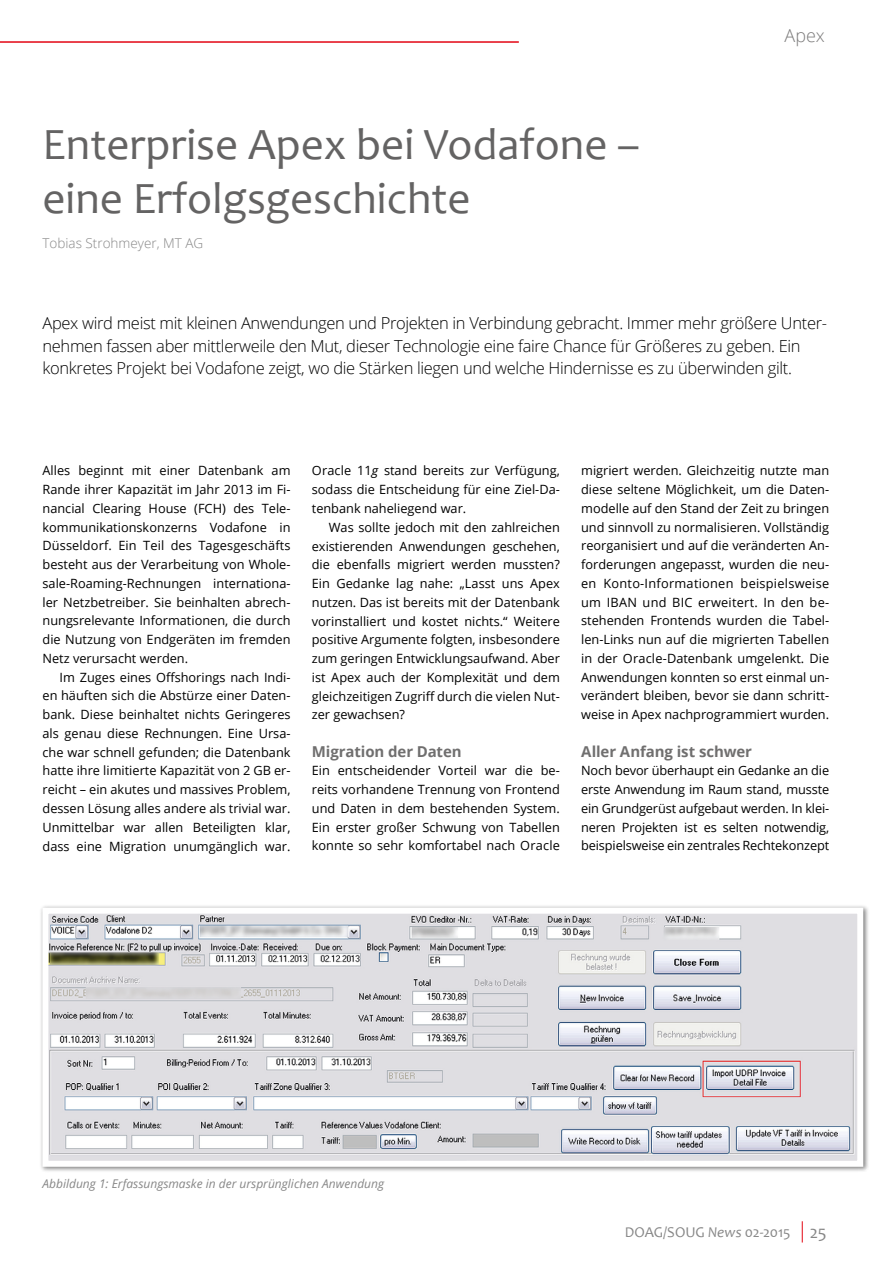
<style>
.page{position:relative;width:893px;height:1263px;background:#fff}
.page>*{position:absolute;margin:0;border:0;box-sizing:border-box;transform-origin:0 0}
.t1{font:45px/54px "Candara";color:#646363}
.t2{font:300 18px "Open Sans";color:#7c7b7b}
.t3{font:300 16.5px/22.5px "Open Sans";letter-spacing:-.02em;color:#000}
.t4{font:700 15px "Open Sans";letter-spacing:-.005em;color:#706f6f}
.t5{font:15px "Candara";letter-spacing:-.005em;color:#878787}
.t6{font:300 13.5px "Open Sans";color:#878787}
.t7{font:12.75px/18.8px "Open Sans";color:#000;text-align:justify}
.t8{font:italic 12px "Open Sans";color:#878787}
.s1{font-style:italic}
.s2{font-size:18px}
</style>
<div class="page">
<svg style="left:802px;top:1221px;width:1px;height:21px"></svg>
<hr style="left:0;top:42px;width:519px;height:1px;background:#e30613">
<svg style="left:41px;top:906px;width:825px;height:264px"></svg>
<h1 class="t1" style="left:43px;top:117px;width:599px">Enterprise Apex bei Vodafone – eine Erfolgsgeschichte</h1>
<p class="t6" style="left:43px;top:234px;width:162px">Tobias Strohmeyer, MT AG</p>
<h2 class="t2" style="left:785px;top:24px;width:42px">Apex</h2>
<p class="t3" style="left:43px;top:311px;width:786px">Apex wird meist mit kleinen Anwendungen und Projekten in Verbindung gebracht. Immer mehr größere Unter&shy;nehmen fassen aber mittlerweile den Mut, dieser Technologie eine faire Chance für Größeres zu geben. Ein konkretes Projekt bei Vodafone zeigt, wo die Stärken liegen und welche Hindernisse es zu überwinden gilt.</p>
<p class="t7" style="left:43px;top:461px;width:250px">Alles beginnt mit einer Datenbank am Rande ihrer Kapazität im Jahr 2013 im Fi&shy;nancial Clearing House (FCH) des Tele&shy;kommunikationskonzerns Vodafone in Düsseldorf. Ein Teil des Tagesgeschäfts besteht aus der Verarbeitung von Whole&shy;sale-Roaming-Rechnungen internationa&shy;ler Netzbetreiber. Sie beinhalten abrech&shy;nungsrelevante Informationen, die durch die Nutzung von Endgeräten im fremden Netz verursacht werden.</p>
<p class="t7" style="left:43px;top:667px;width:250px;text-indent:17px">Im Zuges eines Offshorings nach Indi&shy;en häuften sich die Abstürze einer Daten&shy;bank. Diese beinhaltet nichts Geringeres als genau diese Rechnungen. Eine Ursa&shy;che war schnell gefunden; die Datenbank hatte ihre limitierte Kapazität von 2 GB er&shy;reicht – ein akutes und massives Problem, dessen Lösung alles andere als trivial war.<br>Unmittelbar war allen Beteiligten klar, dass eine Migration unumgänglich war.</p>
<p class="t7" style="left:312px;top:461px;width:250px">Oracle 11<span class="s1">g</span> stand bereits zur Verfügung, sodass die Entscheidung für eine Ziel-Da&shy;tenbank naheliegend war.</p>
<p class="t7" style="left:312px;top:517px;width:250px;text-indent:17px">Was sollte jedoch mit den zahlreichen existierenden Anwendungen geschehen, die ebenfalls migriert werden mussten?<br>Ein Gedanke lag nahe: „Lasst uns Apex nutzen. Das ist bereits mit der Datenbank vorinstalliert und kostet nichts.“ Weitere positive Argumente folgten, insbesondere zum geringen Entwicklungsaufwand. Aber ist Apex auch der Komplexität und dem gleichzeitigen Zugriff durch die vielen Nut&shy;zer gewachsen?</p>
<p class="t4" style="left:312px;top:741px;width:151px">Migration der Daten</p>
<p class="t7" style="left:312px;top:761px;width:250px">Ein entscheidender Vorteil war die be&shy;reits vorhandene Trennung von Frontend und Daten in dem bestehenden System.<br>Ein erster großer Schwung von Tabellen konnte so sehr komfortabel nach Oracle</p>
<p class="t7" style="left:581px;top:461px;width:250px">migriert werden. Gleichzeitig nutzte man diese seltene Möglichkeit, um die Daten&shy;modelle auf den Stand der Zeit zu bringen und sinnvoll zu normalisieren. Vollständig reorganisiert und auf die veränderten An&shy;forderungen angepasst, wurden die neu&shy;en Konto-Informationen beispielsweise um IBAN und BIC erweitert. In den be&shy;stehenden Frontends wurden die Tabel&shy;len-Links nun auf die migrierten Tabellen in der Oracle-Datenbank umgelenkt. Die Anwendungen konnten so erst einmal un&shy;verändert bleiben, bevor sie dann schritt&shy;weise in Apex nachprogrammiert wurden.</p>
<p class="t4" style="left:581px;top:741px;width:172px">Aller Anfang ist schwer</p>
<p class="t7" style="left:581px;top:761px;width:250px">Noch bevor überhaupt ein Gedanke an die erste Anwendung im Raum stand, musste ein Grundgerüst aufgebaut werden. In klei&shy;neren Projekten ist es selten notwendig, beispielsweise ein zentrales Rechtekonzept</p>
<p class="t8" style="left:43px;top:1175px;width:343px">Abbildung 1: Erfassungsmaske in der ursprünglichen Anwendung</p>
<p class="t5" style="left:625px;top:1223px;width:203px">DOAG/SOUG <span class="s1">News</span> 02-2015 <span class="s2">25</span></p>
</div>
